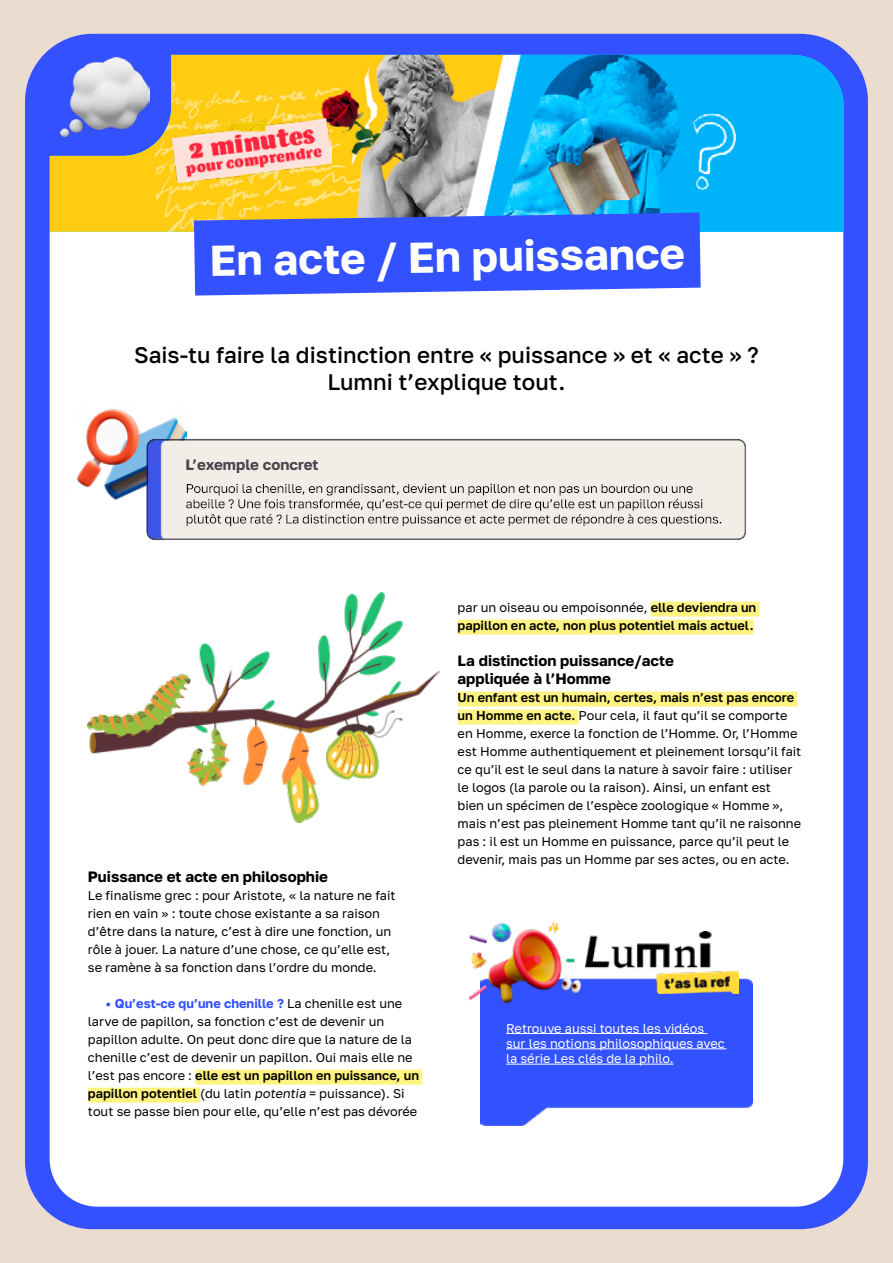
<style>
.page{position:relative;width:893px;height:1263px;background:#eadccf}
.page>*{position:absolute;margin:0;border:0;box-sizing:border-box;transform-origin:0 0}
.t1{font:700 43.05px "Golos Text";color:#fff}
.t2{font:500 22.5px/27px "Golos Text";color:#000;text-align:center}
.t3{font:700 15px/18px "Golos Text";color:#000}
.t4{font:700 15px "Golos Text";color:#46464c}
.t5{font:12.75px/18px "Golos Text";color:#000}
.t6{font:12.75px/15.3px "Golos Text";color:#fff}
.t7{font:600 12.75px/18px "Golos Text";color:#000}
.s1{font-weight:700;color:#3451ff}
.s2{font-weight:600}
.s3{font-weight:400}
</style>
<div class="page">
<div style="left:25px;top:34px;width:843px;height:1195px;background:#3451ff;border-radius:68px"></div>
<div style="left:50px;top:232px;width:793px;height:974px;background:#fff"></div>
<img style="left:50px;top:55px;width:794px;height:177px">
<img style="left:68px;top:406px;width:119px;height:93px">
<div style="left:195px;top:1070px;width:227px;height:15px;background:#fff482"></div>
<div style="left:88px;top:1088px;width:112px;height:15px;background:#fff482"></div>
<div style="left:651px;top:602px;width:108px;height:15px;background:#fff482"></div>
<div style="left:458px;top:620px;width:296px;height:15px;background:#fff482"></div>
<div style="left:458px;top:692px;width:339px;height:15px;background:#fff482"></div>
<div style="left:458px;top:710px;width:120px;height:15px;background:#fff482"></div>
<img style="left:172px;top:119px;width:159px;height:55px">
<div style="left:134px;top:428px;width:627px;height:112px;background:#3451ff;opacity:.94"></div>
<svg style="left:118px;top:174px;width:658px;height:160px"></svg>
<img style="left:480px;top:979px;width:272px;height:146px">
<hr style="left:506px;top:1033px;width:201px;height:1px;background:#fff">
<hr style="left:506px;top:1048px;width:220px;height:1px;background:#fff">
<hr style="left:506px;top:1064px;width:168px;height:1px;background:#fff">
<img style="left:461px;top:916px;width:125px;height:133px">
<img style="left:586px;top:932px;width:153px;height:62px">
<img style="left:88px;top:592px;width:352px;height:230px">
<h1 class="t1" style="left:209px;top:235px;width:477px;rotate:-1deg">En acte / En puissance</h1>
<h2 class="t2" style="left:134px;top:341px;width:626px">Sais-tu faire la distinction entre « puissance » et « acte » ?<br>Lumni t’explique tout.</h2>
<p class="t4" style="left:185px;top:456px;width:135px">L’exemple concret</p>
<p class="t3" style="left:88px;top:868px;width:242px">Puissance et acte en philosophie</p>
<p class="t5" style="left:88px;top:886px;width:309px">Le finalisme grec : pour Aristote, « la nature ne fait rien en vain » : toute chose existante a sa raison d’être dans la nature, c’est à dire une fonction, un rôle à jouer. La nature d’une chose, ce qu’elle est, se ramène à sa fonction dans l’ordre du monde.</p>
<p class="t5" style="left:88px;top:994px;width:333px;text-indent:18px"><span class="s1">• Qu’est-ce qu’une chenille ?</span> La chenille est une larve de papillon, sa fonction c’est de devenir un papillon adulte. On peut donc dire que la nature de la chenille c’est de devenir un papillon. Oui mais elle ne l’est pas encore : <span class="s2">elle est un papillon en puissance, un papillon potentiel</span> (du latin potentia = puissance). Si tout se passe bien pour elle, qu’elle n’est pas dévorée</p>
<p class="t7" style="left:458px;top:598px;width:300px"><span class="s3">par un oiseau ou empoisonnée,</span> elle deviendra un papillon en acte, non plus potentiel mais actuel.</p>
<p class="t3" style="left:458px;top:652px;width:218px">La distinction puissance/acte appliquée à l’Homme</p>
<p class="t5" style="left:458px;top:688px;width:345px"><span class="s2">Un enfant est un humain, certes, mais n’est pas encore un Homme en acte.</span> Pour cela, il faut qu’il se comporte en Homme, exerce la fonction de l’Homme. Or, l’Homme est Homme authentiquement et pleinement lorsqu’il fait ce qu’il est le seul dans la nature à savoir faire : utiliser le logos (la parole ou la raison). Ainsi, un enfant est<br>bien un spécimen de l’espèce zoologique « Homme », mais n’est pas pleinement Homme tant qu’il ne raisonne pas : il est un Homme en puissance, parce qu’il peut le devenir, mais pas un Homme par ses actes, ou en acte.</p>
<p class="t6" style="left:506px;top:1020px;width:220px">Retrouve aussi toutes les vidéos sur les notions philosophiques avec la série Les clés de la philo.</p>
</div>
